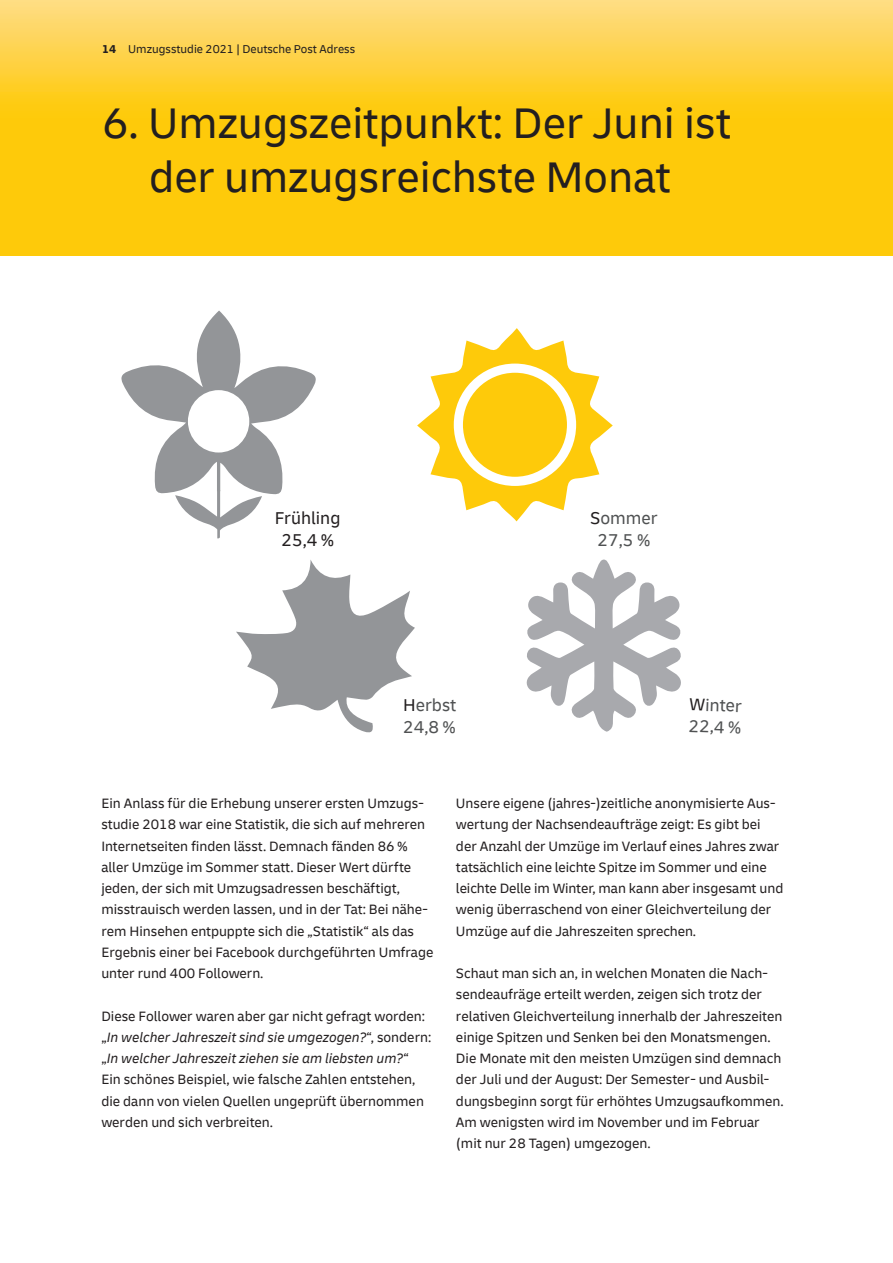
<style>
.page{position:relative;width:893px;height:1263px;background:#fff}
.page>*{position:absolute;margin:0;border:0;box-sizing:border-box;transform-origin:0 0}
.t1{font:45px/54px "Delivery";color:#231f20;text-align:center}
.t2{font:18px/21.6px "Delivery";color:#505253}
.t3{font:18px/21.6px "Delivery";color:#231f20;text-align:center}
.t4{font:14.25px/21.3px "Delivery";color:#231f20}
.t5{font:12px "Delivery";color:#231f20}
.s1{font-weight:700}
.s2{color:#231f20}
.s3{font-style:italic}
</style>
<div class="page">
<svg style="left:417px;top:328px;width:196px;height:193px"></svg>
<div style="left:454px;top:364px;width:122px;height:122px;background:#fff;border-radius:50%"></div>
<div style="left:463px;top:373px;width:104px;height:104px;background:#feca0a;border-radius:50%"></div>
<svg style="left:526px;top:559px;width:155px;height:173px"></svg>
<svg style="left:121px;top:310px;width:195px;height:229px"></svg>
<div style="left:188px;top:390px;width:61px;height:62px;background:#fff;border-radius:50%"></div>
<svg style="left:236px;top:560px;width:179px;height:173px"></svg>
<svg style="left:0;top:0;width:893px;height:255px;background:#fecd25"></svg>
<p class="t5" style="left:102px;top:42px;width:255px"><span class="s1">14</span> Umzugsstudie 2021 | Deutsche Post Adress</p>
<h1 class="t1" style="left:102px;top:96px;width:630px">6. Umzugszeitpunkt: Der Juni ist der umzugsreichste Monat</h1>
<p class="t3" style="left:275px;top:507px;width:67px">Frühling<br>25,4 %</p>
<p class="t2" style="left:403px;top:694px;width:55px"><span class="s2">H</span>erbst<br>24,8 %</p>
<p class="t2" style="left:590px;top:507px;width:69px;text-align:center"><span class="s2">S</span>ommer<br>27,5 %</p>
<p class="t2" style="left:690px;top:693px;width:54px;rotate:2deg"><span class="s2">W</span>inter<br>22,4 %</p>
<p class="t4" style="left:101px;top:792px;width:334px">Ein Anlass für die Erhebung unserer ersten Umzugs&shy;studie 2018 war eine Statistik, die sich auf mehreren Internetseiten finden lässt. Demnach fänden 86 % aller Umzüge im Sommer statt. Dieser Wert dürfte jeden, der sich mit Umzugsadressen beschäftigt, misstrauisch werden lassen, und in der Tat: Bei nähe&shy;rem Hinsehen entpuppte sich die „Statistik“ als das Ergebnis einer bei Facebook durchgeführten Umfrage unter rund 400 Followern.</p>
<p class="t4" style="left:101px;top:1005px;width:331px">Diese Follower waren aber gar nicht gefragt worden: „<span class="s3">In welcher Jahreszeit sind sie umgezogen?</span>“, sondern: „<span class="s3">In welcher Jahreszeit ziehen sie am liebsten um?</span>“ Ein schönes Beispiel, wie falsche Zahlen entstehen, die dann von vielen Quellen ungeprüft übernommen werden und sich verbreiten.</p>
<p class="t4" style="left:456px;top:792px;width:329px">Unsere eigene (jahres-)zeitliche anonymisierte Aus&shy;wertung der Nachsendeaufträge zeigt: Es gibt bei der Anzahl der Umzüge im Verlauf eines Jahres zwar tatsächlich eine leichte Spitze im Sommer und eine leichte Delle im Winter, man kann aber insgesamt und wenig überraschend von einer Gleichverteilung der Umzüge auf die Jahreszeiten sprechen.</p>
<p class="t4" style="left:456px;top:963px;width:329px">Schaut man sich an, in welchen Monaten die Nach&shy;sendeaufräge erteilt werden, zeigen sich trotz der relativen Gleichverteilung innerhalb der Jahreszeiten einige Spitzen und Senken bei den Monatsmengen.<br>Die Monate mit den meisten Umzügen sind demnach der Juli und der August: Der Semester- und Ausbil&shy;dungsbeginn sorgt für erhöhtes Umzugsaufkommen.<br>Am wenigsten wird im November und im Februar (mit nur 28 Tagen) umgezogen.</p>
</div>
